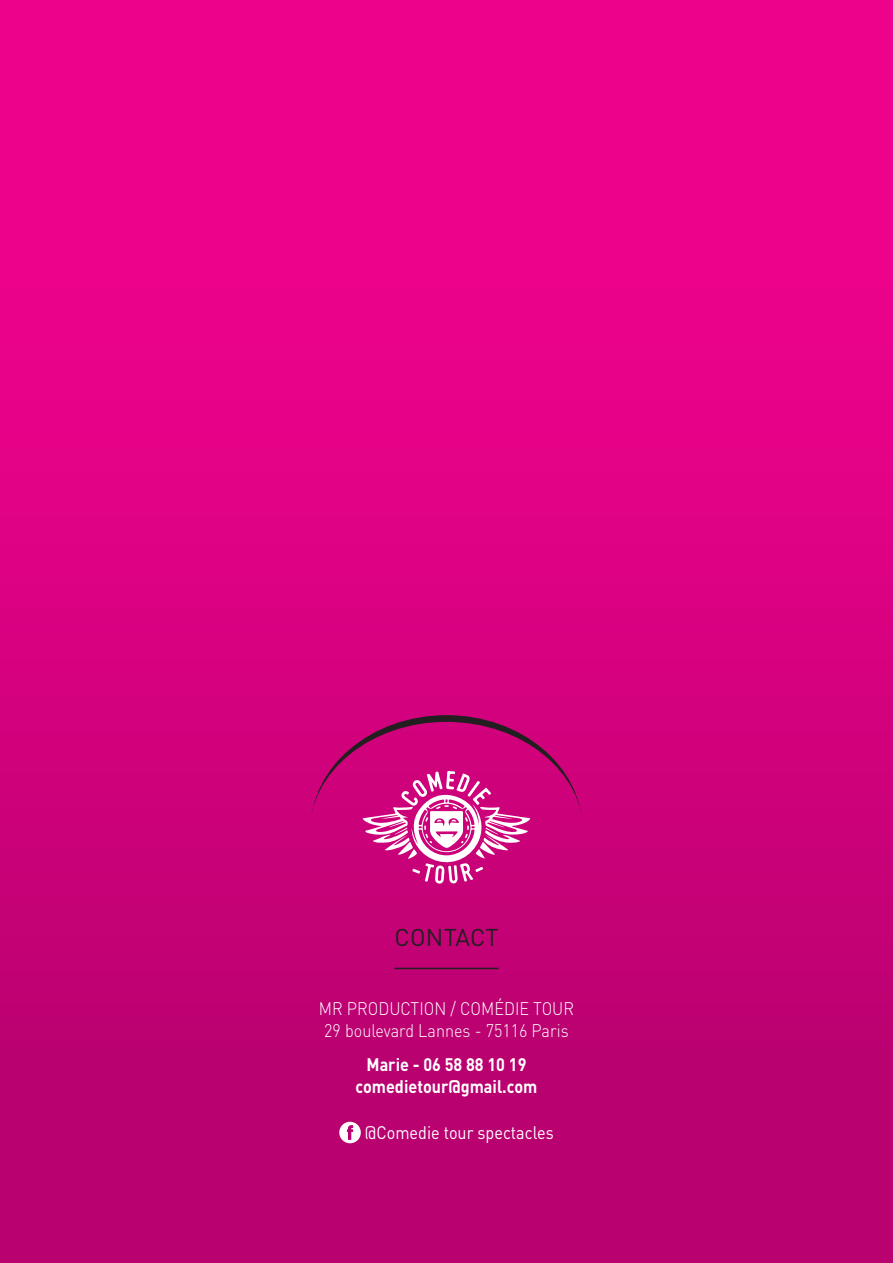
<style>
.page{position:relative;width:893px;height:1263px;background:#fff}
.page>*{position:absolute;margin:0;border:0;box-sizing:border-box;transform-origin:0 0}
.t1{font:24px "DINOT";letter-spacing:.005em;color:#231f20}
.t2{font:300 18px/21.6px "DINOT";color:#fff;scale:.9 1}
.t3{font:700 18px/21.6px "DINOT";color:#fff;text-align:center;scale:.9 1}
.t4{font:18px "DINOT";color:#fff;scale:.9 1}
</style>
<div class="page">
<div style="left:0;top:0;width:893px;height:1263px;background:linear-gradient(to bottom,#f70291,#b5016d)"></div>
<svg style="left:309px;top:722px;width:275px;height:223px;background:#c60176"></svg>
<hr style="left:394px;top:968px;width:105px;height:1px;background:#231f20">
<svg style="left:339px;top:1122px;width:22px;height:21px"></svg>
<svg style="left:363px;top:771px;width:167px;height:113px"></svg>
<h1 class="t1" style="left:394px;top:921px;width:105px">CONTACT</h1>
<p class="t2" style="left:319px;top:997px;width:285px">MR PRODUCTION / COMÉDIE TOUR<br>29 boulevard Lannes - 75116 Paris</p>
<p class="t3" style="left:356px;top:1053px;width:203px">Marie - 06 58 88 10 19 comedietour@gmail.com</p>
<p class="t4" style="left:365px;top:1120px;width:211px">@Comedie tour spectacles</p>
</div>
